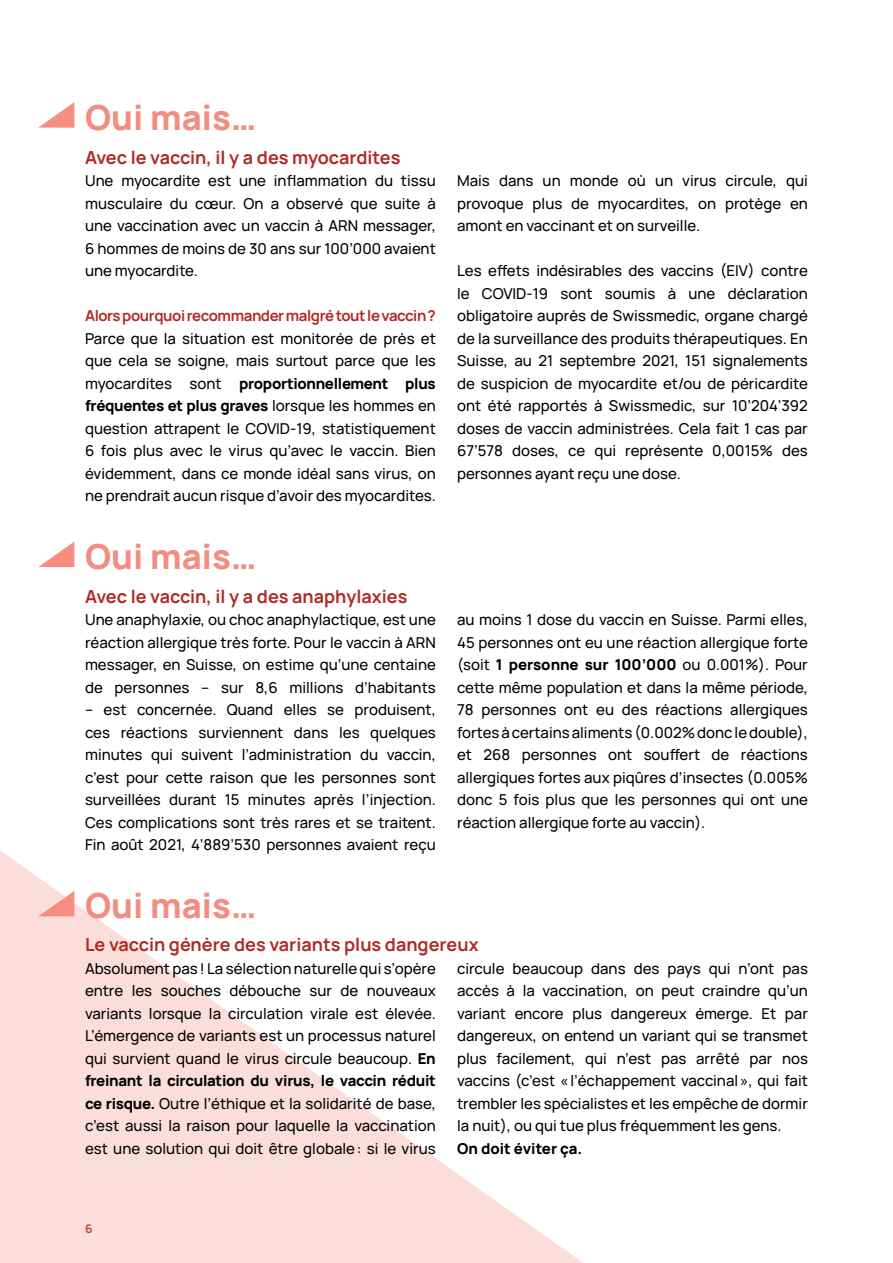
<style>
.page{position:relative;width:893px;height:1263px;background:#fff}
.page>*{position:absolute;margin:0;border:0;box-sizing:border-box;transform-origin:0 0}
.t1{font:800 34.5px "Manrope";color:#f18d81}
.t2{font:700 18px "Manrope";color:#b12b24}
.t3{font:500 15px/22.5px "Manrope";color:#000;text-align:justify}
.t4{font:700 15px "Manrope";letter-spacing:-.03em;color:#b12b24}
.t5{font:800 15px "Manrope";color:#000}
.t6{font:700 12px "Manrope";color:#b12b24}
.s1{font-weight:800}
</style>
<div class="page">
<svg style="left:0;top:850px;width:583px;height:413px"></svg>
<svg style="left:38px;top:102px;width:36px;height:26px"></svg>
<svg style="left:38px;top:542px;width:36px;height:25px"></svg>
<svg style="left:38px;top:891px;width:36px;height:25px"></svg>
<h1 class="t1" style="left:85px;top:93px;width:173px">Oui mais…</h1>
<p class="t2" style="left:85px;top:145px;width:317px">Avec le vaccin, il y a des myocardites</p>
<p class="t3" style="left:85px;top:169px;width:352px">Une myocardite est une inflammation du tissu musculaire du cœur. On a observé que suite à une vaccination avec un vaccin à ARN messager, 6 hommes de moins de 30 ans sur 100’000 avaient une myocardite.</p>
<p class="t4" style="left:85px;top:305px;width:352px">Alors pourquoi recommander malgré tout le vaccin?</p>
<p class="t3" style="left:85px;top:326px;width:352px">Parce que la situation est monitorée de près et que cela se soigne, mais surtout parce que les myocardites sont <span class="s1">proportionnellement plus fréquentes et plus graves</span> lorsque les hommes en question attrapent le COVID-19, statistiquement 6 fois plus avec le virus qu’avec le vaccin. Bien évidemment, dans ce monde idéal sans virus, on ne prendrait aucun risque d’avoir des myocardites.</p>
<h1 class="t1" style="left:85px;top:532px;width:173px">Oui mais…</h1>
<p class="t2" style="left:85px;top:583px;width:324px">Avec le vaccin, il y a des anaphylaxies</p>
<p class="t3" style="left:85px;top:608px;width:352px">Une anaphylaxie, ou choc anaphylactique, est une réaction allergique très forte. Pour le vaccin à ARN messager, en Suisse, on estime qu’une centaine de personnes – sur 8,6 millions d’habitants</p>
<p class="t3" style="left:85px;top:698px;width:352px">– est concernée. Quand elles se produisent, ces réactions surviennent dans les quelques minutes qui suivent l’administration du vaccin, c’est pour cette raison que les personnes sont surveillées durant 15 minutes après l’injection.<br>Ces complications sont très rares et se traitent.<br>Fin août 2021, 4’889’530 personnes avaient reçu</p>
<p class="t3" style="left:457px;top:169px;width:352px">Mais dans un monde où un virus circule, qui provoque plus de myocardites, on protège en amont en vaccinant et on surveille.</p>
<p class="t3" style="left:457px;top:259px;width:352px">Les effets indésirables des vaccins (EIV) contre le COVID-19 sont soumis à une déclaration obligatoire auprès de Swissmedic, organe chargé de la surveillance des produits thérapeutiques. En Suisse, au 21 septembre 2021, 151 signalements de suspicion de myocardite et/ou de péricardite ont été rapportés à Swissmedic, sur 10’204’392 doses de vaccin administrées. Cela fait 1 cas par 67’578 doses, ce qui représente 0,0015% des personnes ayant reçu une dose.</p>
<p class="t3" style="left:457px;top:608px;width:352px">au moins 1 dose du vaccin en Suisse. Parmi elles, 45 personnes ont eu une réaction allergique forte (soit <span class="s1">1 personne sur 100’000</span> ou 0.001%). Pour cette même population et dans la même période, 78 personnes ont eu des réactions allergiques fortes à certains aliments (0.002% donc le double), et 268 personnes ont souffert de réactions allergiques fortes aux piqûres d’insectes (0.005% donc 5 fois plus que les personnes qui ont une réaction allergique forte au vaccin).</p>
<h1 class="t1" style="left:85px;top:881px;width:173px">Oui mais…</h1>
<p class="t2" style="left:85px;top:932px;width:395px">Le vaccin génère des variants plus dangereux</p>
<p class="t3" style="left:85px;top:956px;width:352px">Absolument pas! La sélection naturelle qui s’opère entre les souches débouche sur de nouveaux variants lorsque la circulation virale est élevée.<br>L’émergence de variants est un processus naturel qui survient quand le virus circule beaucoup. <span class="s1">En freinant la circulation du virus, le vaccin réduit ce risque.</span> Outre l’éthique et la solidarité de base, c’est aussi la raison pour laquelle la vaccination est une solution qui doit être globale: si le virus</p>
<p class="t3" style="left:457px;top:956px;width:352px">circule beaucoup dans des pays qui n’ont pas accès à la vaccination, on peut craindre qu’un variant encore plus dangereux émerge. Et par dangereux, on entend un variant qui se transmet plus facilement, qui n’est pas arrêté par nos vaccins (c’est «l’échappement vaccinal», qui fait trembler les spécialistes et les empêche de dormir la nuit), ou qui tue plus fréquemment les gens.</p>
<p class="t5" style="left:457px;top:1138px;width:127px">On doit éviter ça.</p>
<p class="t6" style="left:85px;top:1220px;width:9px">6</p>
</div>
